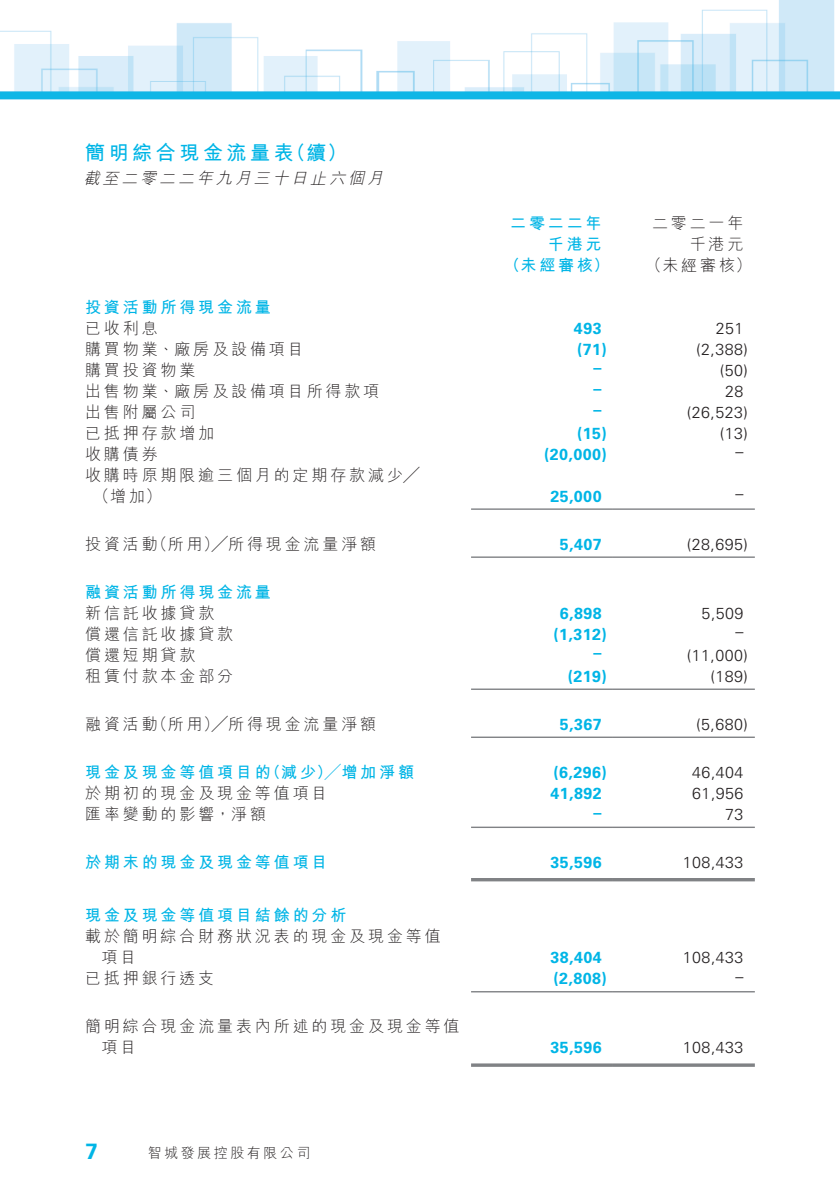
<style>
.page{position:relative;width:840px;height:1191px;background:#fff}
.page>*{position:absolute;margin:0;border:0;box-sizing:border-box;transform-origin:0 0}
.t1{font:700 22px "Univers LT Std";color:#00b5e6}
.t2{font:700 20px "M Hei HK";letter-spacing:.18em;color:#00b5e6}
.t3{font:300 16px/21px "M Hei HK";letter-spacing:.18em;color:#231f20}
.t4{font:300 16px "Univers LT Std";letter-spacing:.03em;color:#231f20}
.t5{font:700 16px "Univers LT Std";letter-spacing:.03em;color:#00b5e6}
.t6{font:700 16px "M Hei HK";letter-spacing:.18em;color:#00b5e6}
.t7{font:italic 300 16px "M Hei HK";color:#231f20}
.t8{font:300 14px "M Hei HK";letter-spacing:.18em;color:#231f20}
</style>
<div class="page">
<img style="left:0;top:0;width:840px;height:1067px">
<hr style="left:471px;top:508px;width:141px;height:2px;background:#808285">
<hr style="left:612px;top:508px;width:142px;height:2px;background:#808285">
<hr style="left:471px;top:556px;width:141px;height:2px;background:#808285">
<hr style="left:612px;top:556px;width:142px;height:2px;background:#808285">
<hr style="left:471px;top:688px;width:141px;height:2px;background:#808285">
<hr style="left:612px;top:688px;width:142px;height:2px;background:#808285">
<hr style="left:471px;top:736px;width:141px;height:2px;background:#808285">
<hr style="left:612px;top:736px;width:142px;height:2px;background:#808285">
<hr style="left:471px;top:826px;width:141px;height:2px;background:#808285">
<hr style="left:612px;top:826px;width:142px;height:2px;background:#808285">
<hr style="left:471px;top:878px;width:141px;height:3px;background:#808285">
<hr style="left:612px;top:878px;width:142px;height:3px;background:#808285">
<hr style="left:471px;top:991px;width:141px;height:1px;background:#808285">
<hr style="left:612px;top:991px;width:142px;height:1px;background:#808285">
<hr style="left:471px;top:1063px;width:141px;height:3px;background:#808285">
<hr style="left:612px;top:1063px;width:142px;height:3px;background:#808285">
<p class="t2" style="left:85px;top:138px;width:210px">簡明綜合現金流量表</p>
<p class="t7" style="left:84px;top:170px;width:304px">截至二零二二年九月三十日止六個月</p>
<p class="t2" style="left:286px;top:138px;width:63px">（續(</p>
<p class="t6" style="left:510px;top:211px;width:93px">二零二二年</p>
<p class="t3" style="left:651px;top:212px;width:93px">二零二一年</p>
<p class="t6" style="left:547px;top:232px;width:55px">千港元</p>
<p class="t3" style="left:689px;top:233px;width:55px">千港元</p>
<p class="t6" style="left:504px;top:253px;width:107px">（未經審核）</p>
<p class="t3" style="left:645px;top:254px;width:107px">（未經審核(</p>
<p class="t6" style="left:85px;top:295px;width:187px">投資活動所得現金流量</p>
<p class="t3" style="left:85px;top:317px;width:74px">已收利息</p>
<p class="t5" style="left:573px;top:319px;width:29px">493</p>
<p class="t4" style="left:715px;top:318px;width:29px">251</p>
<p class="t3" style="left:85px;top:338px;width:220px">購買物業、廠房及設備項目</p>
<p class="t5" style="left:576px;top:340px;width:31px">)71(</p>
<p class="t4" style="left:696px;top:339px;width:53px">)2,388(</p>
<p class="t3" style="left:85px;top:359px;width:112px">購買投資物業</p>
<p class="t5" style="left:593px;top:358px;width:9px">–</p>
<p class="t4" style="left:719px;top:360px;width:30px">)50(</p>
<p class="t3" style="left:85px;top:380px;width:295px">出售物業、廠房及設備項目所得款項</p>
<p class="t5" style="left:593px;top:379px;width:9px">–</p>
<p class="t4" style="left:724px;top:381px;width:20px">28</p>
<p class="t3" style="left:85px;top:401px;width:112px">出售附屬公司</p>
<p class="t5" style="left:593px;top:400px;width:9px">–</p>
<p class="t4" style="left:686px;top:402px;width:62px">)26,523(</p>
<p class="t3" style="left:85px;top:422px;width:131px">已抵押存款增加</p>
<p class="t5" style="left:576px;top:424px;width:31px">)15(</p>
<p class="t4" style="left:719px;top:423px;width:30px">)13(</p>
<p class="t3" style="left:85px;top:443px;width:336px">收購債券<br>收購時原期限逾三個月的定期存款減少╱</p>
<p class="t5" style="left:544px;top:445px;width:64px">)20,000(</p>
<p class="t4" style="left:735px;top:442px;width:9px">–</p>
<p class="t3" style="left:93px;top:485px;width:69px">（增加(</p>
<p class="t5" style="left:550px;top:486px;width:53px">25,000</p>
<p class="t4" style="left:735px;top:484px;width:9px">–</p>
<p class="t3" style="left:151px;top:533px;width:226px">（所用）╱所得現金流量淨額</p>
<p class="t3" style="left:85px;top:533px;width:74px">投資活動</p>
<p class="t6" style="left:85px;top:580px;width:187px">融資活動所得現金流量</p>
<p class="t5" style="left:559px;top:535px;width:43px">5,407</p>
<p class="t4" style="left:686px;top:534px;width:62px">)28,695(</p>
<p class="t3" style="left:85px;top:602px;width:131px">新信託收據貸款</p>
<p class="t5" style="left:559px;top:604px;width:43px">6,898</p>
<p class="t4" style="left:701px;top:603px;width:43px">5,509</p>
<p class="t3" style="left:85px;top:623px;width:149px">償還信託收據貸款</p>
<p class="t5" style="left:553px;top:625px;width:55px">)1,312(</p>
<p class="t4" style="left:735px;top:622px;width:9px">–</p>
<p class="t3" style="left:85px;top:644px;width:112px">償還短期貸款</p>
<p class="t5" style="left:593px;top:643px;width:9px">–</p>
<p class="t4" style="left:686px;top:645px;width:62px">)11,000(</p>
<p class="t3" style="left:85px;top:665px;width:149px">租賃付款本金部分</p>
<p class="t5" style="left:567px;top:667px;width:41px">)219(</p>
<p class="t4" style="left:710px;top:666px;width:39px">)189(</p>
<p class="t3" style="left:151px;top:713px;width:226px">（所用）╱所得現金流量淨額</p>
<p class="t3" style="left:85px;top:713px;width:74px">融資活動</p>
<p class="t5" style="left:559px;top:715px;width:43px">5,367</p>
<p class="t4" style="left:696px;top:714px;width:53px">)5,680(</p>
<p class="t6" style="left:264px;top:760px;width:151px">（減少）╱增加淨額</p>
<p class="t6" style="left:85px;top:760px;width:187px">現金及現金等值項目的</p>
<p class="t5" style="left:553px;top:763px;width:55px">)6,296(</p>
<p class="t4" style="left:692px;top:762px;width:53px">46,404</p>
<p class="t3" style="left:85px;top:782px;width:244px">於期初的現金及現金等值項目</p>
<p class="t5" style="left:550px;top:784px;width:53px">41,892</p>
<p class="t4" style="left:692px;top:783px;width:53px">61,956</p>
<p class="t3" style="left:85px;top:803px;width:182px">匯率變動的影響，淨額</p>
<p class="t5" style="left:593px;top:802px;width:9px">–</p>
<p class="t4" style="left:724px;top:804px;width:20px">73</p>
<p class="t6" style="left:85px;top:850px;width:244px">於期末的現金及現金等值項目</p>
<p class="t6" style="left:85px;top:904px;width:263px">現金及現金等值項目結餘的分析</p>
<p class="t3" style="left:85px;top:925px;width:357px">載於簡明綜合財務狀況表的現金及現金等值</p>
<p class="t5" style="left:550px;top:853px;width:53px">35,596</p>
<p class="t4" style="left:682px;top:852px;width:62px">108,433</p>
<p class="t3" style="left:101px;top:946px;width:36px">項目</p>
<p class="t5" style="left:550px;top:948px;width:53px">38,404</p>
<p class="t4" style="left:682px;top:948px;width:62px">108,433</p>
<p class="t3" style="left:85px;top:967px;width:131px">已抵押銀行透支</p>
<p class="t3" style="left:85px;top:1015px;width:376px">簡明綜合現金流量表內所述的現金及現金等值</p>
<p class="t5" style="left:553px;top:969px;width:55px">)2,808(</p>
<p class="t4" style="left:735px;top:966px;width:9px">–</p>
<p class="t3" style="left:101px;top:1036px;width:36px">項目</p>
<p class="t5" style="left:550px;top:1038px;width:53px">35,596</p>
<p class="t4" style="left:682px;top:1038px;width:62px">108,433</p>
<h1 class="t1" style="left:85px;top:1138px;width:14px">7</h1>
<p class="t8" style="left:148px;top:1145px;width:164px">智城發展控股有限公司</p>
</div>
